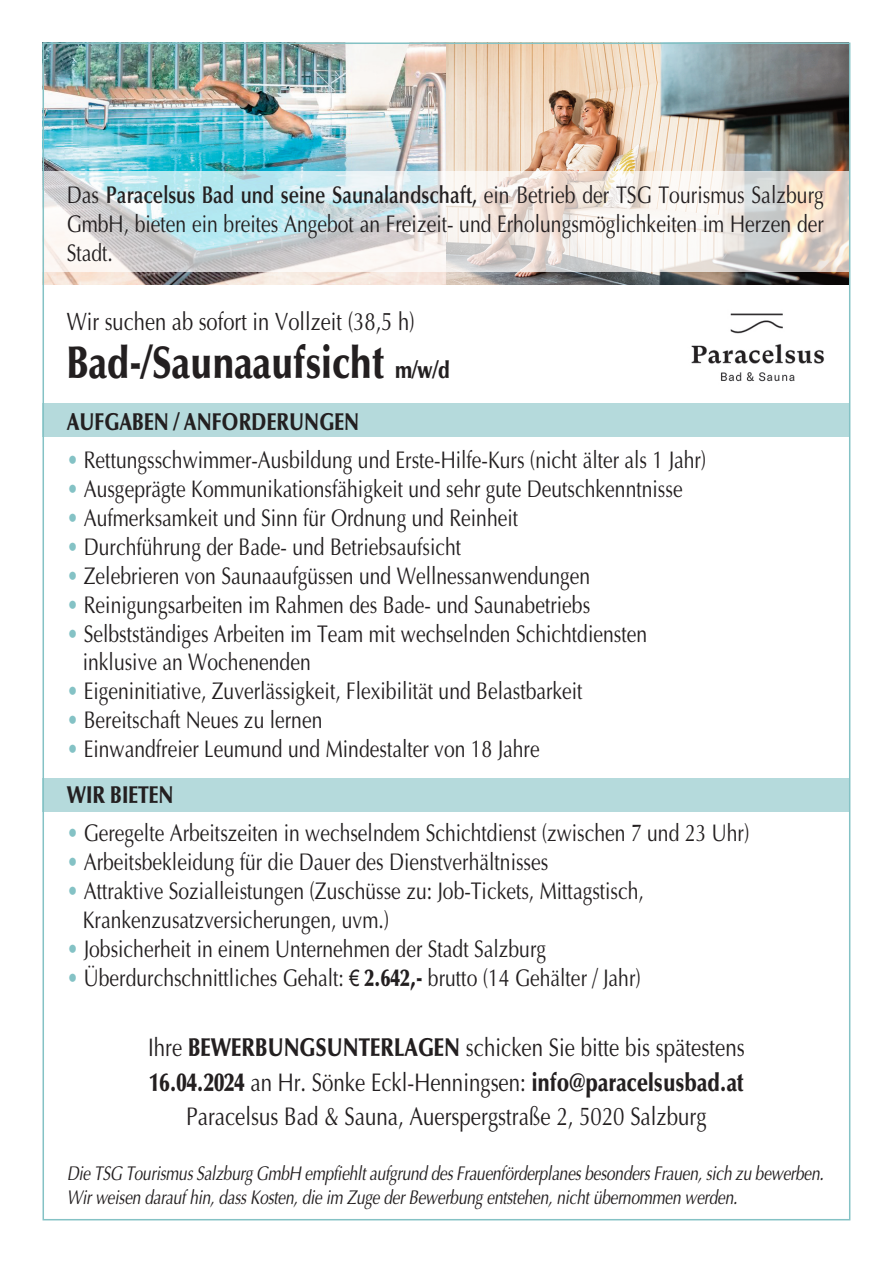
<style>
.page{position:relative;width:893px;height:1263px;background:#fff}
.page>*{position:absolute;margin:0;border:0;box-sizing:border-box;transform-origin:0 0}
.t1{font:900 45.45px "Optima";color:#231f20;scale:.8 1}
.t2{font:25.65px/34.2px "Optima";color:#231f20;text-align:center;scale:.8 1}
.t3{font:25.2px "Optima";color:#231f20;scale:.8 1}
.t4{font:24.15px/29.1px "Optima";color:#231f20;scale:.8 1}
.t5{font:900 24.15px "Optima";color:#231f20;scale:.8 1}
.t6{font:italic 19.95px/23.9px "Optima";letter-spacing:-.015em;color:#231f20;scale:.78 1}
.s1{font-weight:600}
.s2{font-size:24.15px}
.s3{color:#84c2c5}
.s4{font-weight:900}
.s5{font-family:"Arial";font-size:22.8px}
</style>
<div class="page">
<img style="left:691px;top:313px;width:133px;height:69px">
<img style="left:46px;top:46px;width:400px;height:238px">
<div style="left:43px;top:778px;width:807px;height:34px;background:#b5dadc"></div>
<div style="left:43px;top:403px;width:807px;height:34px;background:#b5dadc"></div>
<img style="left:446px;top:46px;width:401px;height:238px">
<div style="left:43px;top:171px;width:807px;height:100px;background:#fff;opacity:.7"></div>
<p class="t4" style="left:67px;top:180px;width:948px;text-align:justify">Das <span class="s1">Paracelsus Bad und seine Saunalandschaft,</span> ein Betrieb der TSG Tourismus Salzburg GmbH, bieten ein breites Angebot an Freizeit- und Erholungsmöglichkeiten im Herzen der Stadt.</p>
<p class="t3" style="left:67px;top:307px;width:437px">Wir suchen ab sofort in Vollzeit (38,5 h)</p>
<h1 class="t1" style="left:67px;top:344px;width:480px">Bad-/Saunaaufsicht <span class="s2">m/w/d</span></h1>
<p class="t5" style="left:67px;top:412px;width:367px">AUFGABEN / ANFORDERUNGEN</p>
<p class="t4" style="left:67px;top:445px;width:801px"><span class="s3">•</span> Rettungsschwimmer-Ausbildung und Erste-Hilfe-Kurs (nicht älter als 1 Jahr)</p>
<p class="t4" style="left:67px;top:474px;width:771px"><span class="s3">•</span> Ausgeprägte Kommunikationsfähigkeit und sehr gute Deutschkenntnisse</p>
<p class="t4" style="left:67px;top:503px;width:566px"><span class="s3">•</span> Aufmerksamkeit und Sinn für Ordnung und Reinheit</p>
<p class="t4" style="left:67px;top:532px;width:495px"><span class="s3">•</span> Durchführung der Bade- und Betriebsaufsicht</p>
<p class="t4" style="left:67px;top:561px;width:656px"><span class="s3">•</span> Zelebrieren von Saunaaufgüssen und Wellnessanwendungen</p>
<p class="t4" style="left:67px;top:590px;width:656px"><span class="s3">•</span> Reinigungsarbeiten im Rahmen des Bade- und Saunabetriebs</p>
<p class="t4" style="left:83px;top:619px;width:707px;line-height:28.5px;text-indent:-16px"><span class="s3">•</span> Selbstständiges Arbeiten im Team mit wechselnden Schichtdiensten inklusive an Wochenenden</p>
<p class="t4" style="left:67px;top:676px;width:646px"><span class="s3">•</span> Eigeninitiative, Zuverlässigkeit, Flexibilität und Belastbarkeit</p>
<p class="t4" style="left:67px;top:705px;width:321px"><span class="s3">•</span> Bereitschaft Neues zu lernen</p>
<p class="t4" style="left:67px;top:726px;width:593px;line-height:46px"><span class="s3">•</span> Einwandfreier Leumund und Mindestalter von 18 Jahre<br><span class="s4">WIR BIETEN</span></p>
<p class="t4" style="left:67px;top:818px;width:855px"><span class="s3">•</span> Geregelte Arbeitszeiten in wechselndem Schichtdienst (zwischen 7 und 23 Uhr)</p>
<p class="t4" style="left:67px;top:847px;width:603px"><span class="s3">•</span> Arbeitsbekleidung für die Dauer des Dienstverhältnisses</p>
<p class="t4" style="left:83px;top:876px;width:703px;text-indent:-16px"><span class="s3">•</span> Attraktive Sozialleistungen (Zuschüsse zu: Job-Tickets, Mittagstisch,<br>Krankenzusatzversicherungen, uvm.)</p>
<p class="t4" style="left:67px;top:934px;width:601px"><span class="s3">•</span> Jobsicherheit in einem Unternehmen der Stadt Salzburg</p>
<p class="t4" style="left:67px;top:963px;width:719px"><span class="s3">•</span> Überdurchschnittliches Gehalt: <span class="s5">€</span> <span class="s4">2.642,-</span> brutto (14 Gehälter / Jahr)</p>
<p class="t2" style="left:148px;top:1030px;width:747px">Ihre <span class="s4">BEWERBUNGSUNTERLAGEN</span> schicken Sie bitte bis spätestens<br><span class="s4">16.04.2024</span> an Hr. Sönke Eckl-Henningsen: <span class="s4">info@paracelsusbad.at<br></span>Paracelsus Bad &amp; Sauna, Auerspergstraße 2, 5020 Salzburg</p>
<p class="t6" style="left:67px;top:1161px;width:975px">Die TSG Tourismus Salzburg GmbH empfiehlt aufgrund des Frauenförderplanes besonders Frauen, sich zu bewerben.<br>Wir weisen darauf hin, dass Kosten, die im Zuge der Bewerbung entstehen, nicht übernommen werden.</p>
</div>
